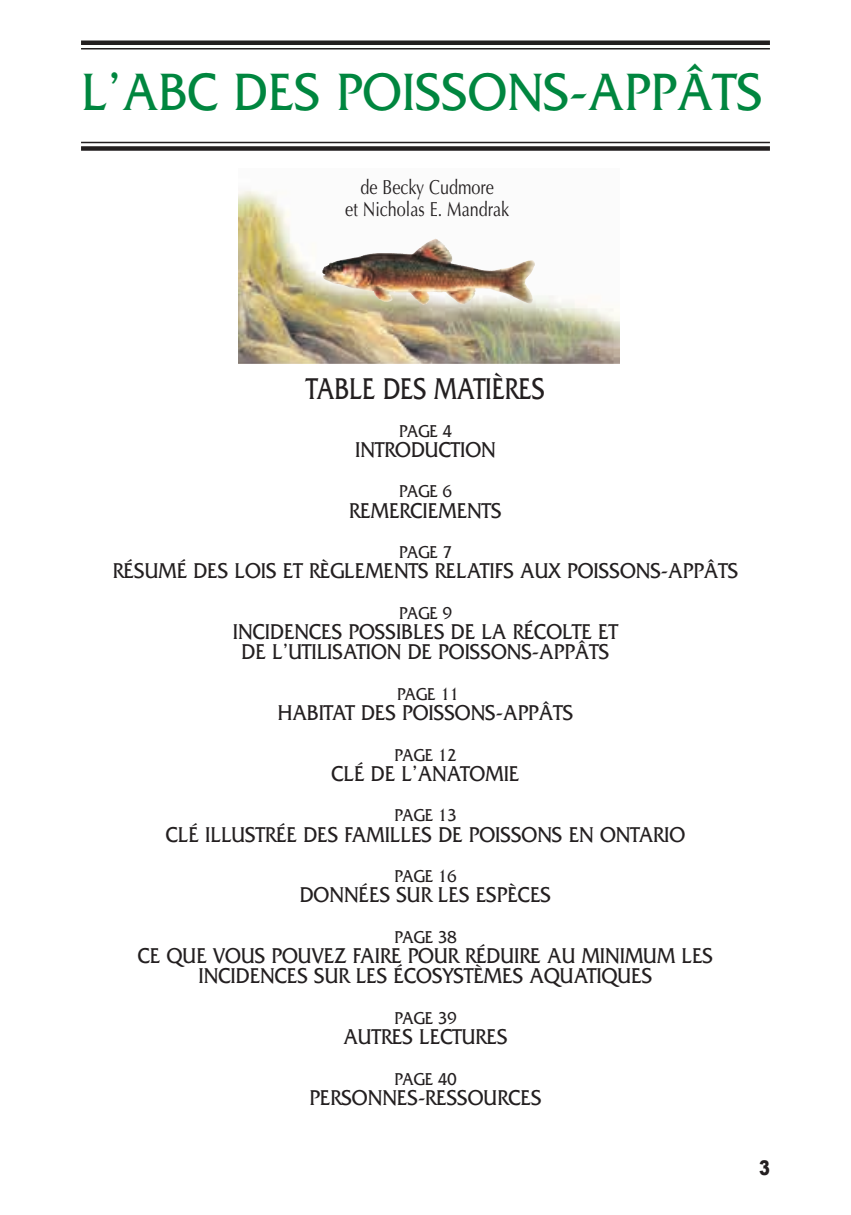
<style>
.page{position:relative;width:851px;height:1215px;background:#fff}
.page>*{position:absolute;margin:0;border:0;box-sizing:border-box;transform-origin:0 0}
.t1{font:55.12px "Friz Quadrata";letter-spacing:.01em;color:#00863f;scale:.9 1}
.t2{font:31.5px "Friz Quadrata";color:#231f20;scale:.8 1}
.t3{font:22.5px/20.2px "Friz Quadrata";color:#231f20;text-align:center;scale:.9 1}
.t4{font:20.25px/22.5px "Optima";color:#231f20;text-align:center;scale:.8 1}
.t5{font:900 20.25px "Arial";color:#231f20;scale:.8 1}
.t6{font:18px "Friz Quadrata";color:#231f20;scale:.9 1}
</style>
<div class="page">
<img style="left:238px;top:190px;width:381px;height:174px">
<div style="left:81px;top:40px;width:689px;height:5px;background:#231f20"></div>
<hr style="left:81px;top:48px;width:689px;height:2px;background:#231f20">
<svg style="left:81px;top:143px;width:689px;height:1px"></svg>
<hr style="left:81px;top:142px;width:689px;height:1px;background:#231f20">
<div style="left:81px;top:146px;width:689px;height:5px;background:#231f20"></div>
<img style="left:322px;top:239px;width:113px;height:40px">
<h1 class="t1" style="left:82px;top:61px;width:758px">L’ABC DES POISSONS-APPÂTS</h1>
<p class="t4" style="left:345px;top:176px;width:206px">de Becky Cudmore<br>et Nicholas E. Mandrak</p>
<h2 class="t2" style="left:306px;top:372px;width:300px">TABLE DES MATIÈRES</h2>
<p class="t6" style="left:399px;top:421px;width:60px">PAGE 4</p>
<p class="t3" style="left:355px;top:439px;width:158px">INTRODUCTION</p>
<p class="t6" style="left:399px;top:481px;width:60px">PAGE 6</p>
<p class="t3" style="left:349px;top:500px;width:171px">REMERCIEMENTS</p>
<p class="t6" style="left:399px;top:542px;width:60px">PAGE 7</p>
<p class="t3" style="left:113px;top:561px;width:696px">RÉSUMÉ DES LOIS ET RÈGLEMENTS RELATIFS AUX POISSONS-APPÂTS</p>
<p class="t6" style="left:399px;top:603px;width:60px">PAGE 9</p>
<p class="t3" style="left:233px;top:622px;width:429px">INCIDENCES POSSIBLES DE LA RÉCOLTE ET<br>DE L’UTILISATION DE POISSONS-APPÂTS</p>
<p class="t6" style="left:397px;top:684px;width:70px">PAGE 11</p>
<p class="t3" style="left:278px;top:703px;width:330px">HABITAT DES POISSONS-APPÂTS</p>
<p class="t6" style="left:394px;top:745px;width:70px">PAGE 12</p>
<p class="t3" style="left:331px;top:763px;width:210px">CLÉ DE L’ANATOMIE</p>
<p class="t6" style="left:394px;top:805px;width:70px">PAGE 13</p>
<p class="t3" style="left:166px;top:824px;width:578px">CLÉ ILLUSTRÉE DES FAMILLES DE POISSONS EN ONTARIO</p>
<p class="t6" style="left:394px;top:866px;width:70px">PAGE 16</p>
<p class="t3" style="left:300px;top:885px;width:281px">DONNÉES SUR LES ESPÈCES</p>
<p class="t6" style="left:394px;top:927px;width:70px">PAGE 38</p>
<p class="t3" style="left:138px;top:946px;width:640px">CE QUE VOUS POUVEZ FAIRE POUR RÉDUIRE AU MINIMUM LES<br>INCIDENCES SUR LES ÉCOSYSTÈMES AQUATIQUES</p>
<p class="t6" style="left:394px;top:1008px;width:70px">PAGE 39</p>
<p class="t3" style="left:343px;top:1027px;width:184px">AUTRES LECTURES</p>
<p class="t6" style="left:394px;top:1069px;width:70px">PAGE 40</p>
<p class="t3" style="left:309px;top:1087px;width:259px">PERSONNES-RESSOURCES</p>
<p class="t5" style="left:759px;top:1153px;width:15px">3</p>
</div>
